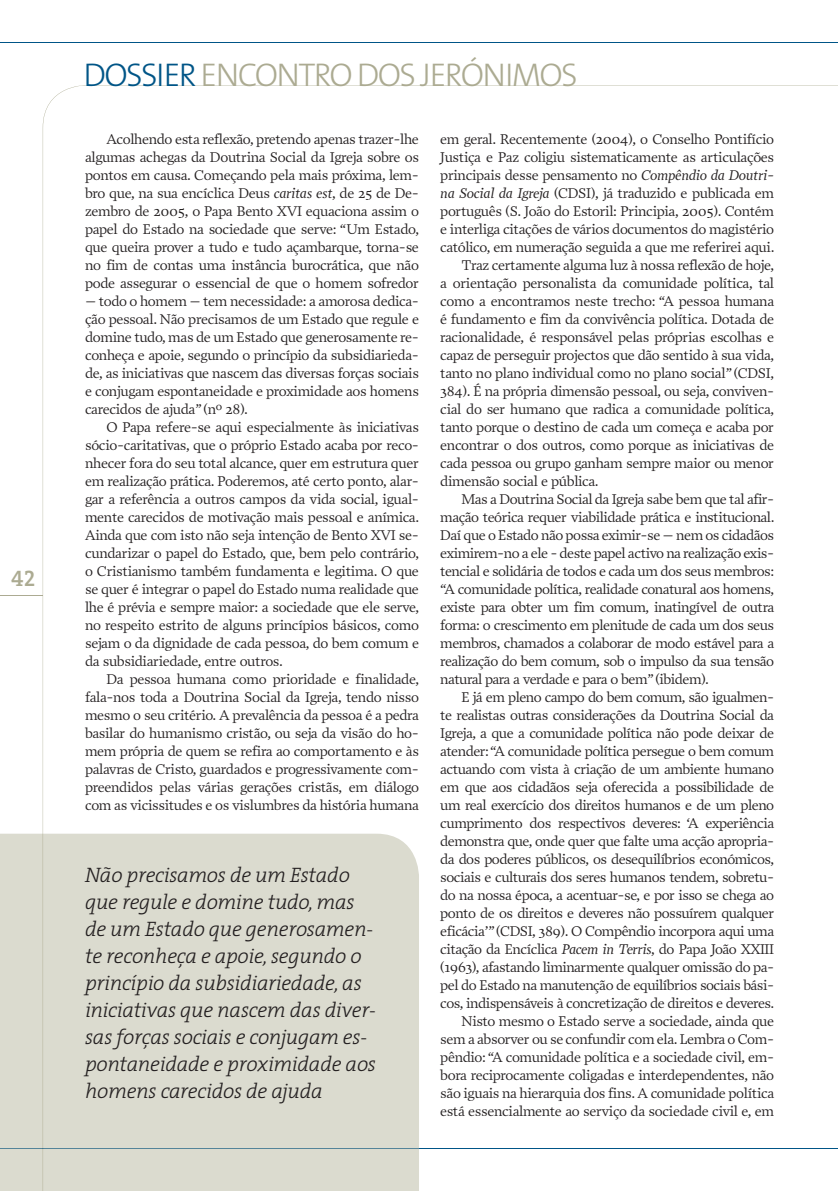
<style>
.page{position:relative;width:838px;height:1191px;background:#fff}
.page>*{position:absolute;margin:0;border:0;box-sizing:border-box;transform-origin:0 0}
.t1{font:300 33px "The Sans";letter-spacing:-.05em;color:#acab92}
.t2{font:22.5px "The Serif Semi Bold Caps";color:#acab92}
.t3{font:italic 300 21px/27px "The Serif";letter-spacing:-.015em;color:#231f20}
.t4{font:14.25px/18px "Prensa";letter-spacing:-.035em;color:#231f20;text-align:justify}
.s1{color:#005587}
.s2{font-style:italic}
</style>
<div class="page">
<hr style="left:0;top:594px;width:43px;height:1px;background:#acab92">
<hr style="left:0;top:1148px;width:838px;height:1px;background:#005587">
<hr style="left:0;top:43px;width:838px;height:1px;background:#005587">
<div style="left:0;top:833px;width:419px;height:358px;background:#dbdbcf"></div>
<hr style="left:43px;top:833px;width:1px;height:315px;background:#9b987a">
<hr style="left:43px;top:1148px;width:1px;height:43px;background:#9b987a">
<svg style="left:0;top:1148px;width:419px;height:1px"></svg>
<h2 class="t2" style="left:11px;top:559px;width:25px">42</h2>
<h1 class="t1" style="left:84px;top:47px;width:495px"><span class="s1">DOSSIER</span> ENCONTRO DOS JERÓNIMOS</h1>
<p class="t4" style="left:85px;top:130px;width:336px;text-indent:21px">Acolhendo esta reflexão, pretendo apenas trazer-lhe algumas achegas da Doutrina Social da Igreja sobre os pontos em causa. Começando pela mais próxima, lem&shy;bro que, na sua encíclica Deus <span class="s2">caritas est</span>, de 25 de De&shy;zembro de 2005, o Papa Bento XVI equaciona assim o papel do Estado na sociedade que serve: “Um Estado, que queira prover a tudo e tudo açambarque, torna-se no fim de contas uma instância burocrática, que não pode assegurar o essencial de que o homem sofredor</p>
<p class="t4" style="left:85px;top:292px;width:335px">– todo o homem – tem necessidade: a amorosa dedica&shy;ção pessoal. Não precisamos de um Estado que regule e domine tudo, mas de um Estado que generosamente re&shy;conheça e apoie, segundo o princípio da subsidiarieda&shy;de, as iniciativas que nascem das diversas forças sociais e conjugam espontaneidade e proximidade aos homens carecidos de ajuda” (nº 28).</p>
<p class="t4" style="left:85px;top:418px;width:336px;text-indent:21px">O Papa refere-se aqui especialmente às iniciativas sócio-caritativas, que o próprio Estado acaba por reco&shy;nhecer fora do seu total alcance, quer em estrutura quer em realização prática. Poderemos, até certo ponto, alar&shy;gar a referência a outros campos da vida social, igual&shy;mente carecidos de motivação mais pessoal e anímica.<br>Ainda que com isto não seja intenção de Bento XVI se&shy;cundarizar o papel do Estado, que, bem pelo contrário, o Cristianismo também fundamenta e legitima. O que se quer é integrar o papel do Estado numa realidade que lhe é prévia e sempre maior: a sociedade que ele serve, no respeito estrito de alguns princípios básicos, como sejam o da dignidade de cada pessoa, do bem comum e da subsidiariedade, entre outros.</p>
<p class="t4" style="left:85px;top:670px;width:336px;text-indent:21px">Da pessoa humana como prioridade e finalidade, fala-nos toda a Doutrina Social da Igreja, tendo nisso mesmo o seu critério. A prevalência da pessoa é a pedra basilar do humanismo cristão, ou seja da visão do ho&shy;mem própria de quem se refira ao comportamento e às palavras de Cristo, guardados e progressivamente com&shy;preendidos pelas várias gerações cristãs, em diálogo com as vicissitudes e os vislumbres da história humana</p>
<p class="t3" style="left:85px;top:861px;width:292px">Não precisamos de um Estado que regule e domine tudo, mas de um Estado que generosamen&shy;te reconheça e apoie, segundo o princípio da subsidiariedade, as iniciativas que nascem das diver&shy;sas forças sociais e conjugam es&shy;pontaneidade e proximidade aos homens carecidos de ajuda</p>
<p class="t4" style="left:440px;top:130px;width:335px">em geral. Recentemente (2004), o Conselho Pontifício</p>
<p class="t4" style="left:440px;top:148px;width:335px">Justiça e Paz coligiu sistematicamente as articulações</p>
<p class="t4" style="left:440px;top:166px;width:335px">principais desse pensamento no <span class="s2">Compêndio da Doutri-</span></p>
<p class="t4" style="left:440px;top:184px;width:335px"><span class="s2">na Social da Igreja</span> (CDSI), já traduzido e publicada em</p>
<p class="t4" style="left:440px;top:202px;width:335px">português (S. João do Estoril: Principia, 2005). Contém</p>
<p class="t4" style="left:440px;top:220px;width:335px">e interliga citações de vários documentos do magistério</p>
<p class="t4" style="left:440px;top:238px;width:336px">católico, em numeração seguida a que me referirei aqui.</p>
<p class="t4" style="left:461px;top:256px;width:314px">Traz certamente alguma luz à nossa reflexão de hoje,</p>
<p class="t4" style="left:440px;top:274px;width:335px">a orientação personalista da comunidade política, tal</p>
<p class="t4" style="left:440px;top:292px;width:335px">como a encontramos neste trecho: “A pessoa humana</p>
<p class="t4" style="left:440px;top:310px;width:335px">é fundamento e fim da convivência política. Dotada de</p>
<p class="t4" style="left:440px;top:328px;width:335px">racionalidade, é responsável pelas próprias escolhas e</p>
<p class="t4" style="left:440px;top:346px;width:336px">capaz de perseguir projectos que dão sentido à sua vida,</p>
<p class="t4" style="left:440px;top:364px;width:336px">tanto no plano individual como no plano social” (CDSI,</p>
<p class="t4" style="left:440px;top:382px;width:335px">384). É na própria dimensão pessoal, ou seja, conviven-</p>
<p class="t4" style="left:440px;top:400px;width:336px">cial do ser humano que radica a comunidade política,</p>
<p class="t4" style="left:440px;top:418px;width:335px">tanto porque o destino de cada um começa e acaba por</p>
<p class="t4" style="left:440px;top:436px;width:335px">encontrar o dos outros, como porque as iniciativas de</p>
<p class="t4" style="left:440px;top:454px;width:335px">cada pessoa ou grupo ganham sempre maior ou menor</p>
<p class="t4" style="left:440px;top:472px;width:160px">dimensão social e pública.</p>
<p class="t4" style="left:461px;top:490px;width:314px">Mas a Doutrina Social da Igreja sabe bem que tal afir-</p>
<p class="t4" style="left:440px;top:508px;width:336px">mação teórica requer viabilidade prática e institucional.</p>
<p class="t4" style="left:440px;top:526px;width:335px">Daí que o Estado não possa eximir-se – nem os cidadãos</p>
<p class="t4" style="left:440px;top:544px;width:335px">eximirem-no a ele - deste papel activo na realização exis-</p>
<p class="t4" style="left:440px;top:562px;width:335px">tencial e solidária de todos e cada um dos seus membros:</p>
<p class="t4" style="left:440px;top:580px;width:336px">“A comunidade política, realidade conatural aos homens,</p>
<p class="t4" style="left:440px;top:598px;width:335px">existe para obter um fim comum, inatingível de outra</p>
<p class="t4" style="left:440px;top:616px;width:335px">forma: o crescimento em plenitude de cada um dos seus</p>
<p class="t4" style="left:440px;top:634px;width:335px">membros, chamados a colaborar de modo estável para a</p>
<p class="t4" style="left:440px;top:652px;width:335px">realização do bem comum, sob o impulso da sua tensão</p>
<p class="t4" style="left:440px;top:670px;width:270px">natural para a verdade e para o bem” (ibidem).</p>
<p class="t4" style="left:461px;top:688px;width:314px">E já em pleno campo do bem comum, são igualmen-</p>
<p class="t4" style="left:440px;top:706px;width:335px">te realistas outras considerações da Doutrina Social da</p>
<p class="t4" style="left:440px;top:724px;width:335px">Igreja, a que a comunidade política não pode deixar de</p>
<p class="t4" style="left:440px;top:742px;width:335px">atender: “A comunidade política persegue o bem comum</p>
<p class="t4" style="left:440px;top:760px;width:335px">actuando com vista à criação de um ambiente humano</p>
<p class="t4" style="left:440px;top:778px;width:335px">em que aos cidadãos seja oferecida a possibilidade de</p>
<p class="t4" style="left:440px;top:796px;width:335px">um real exercício dos direitos humanos e de um pleno</p>
<p class="t4" style="left:440px;top:814px;width:335px">cumprimento dos respectivos deveres: ‘A experiência</p>
<p class="t4" style="left:440px;top:832px;width:335px">demonstra que, onde quer que falte uma acção apropria-</p>
<p class="t4" style="left:440px;top:850px;width:336px">da dos poderes públicos, os desequilíbrios económicos,</p>
<p class="t4" style="left:440px;top:868px;width:335px">sociais e culturais dos seres humanos tendem, sobretu-</p>
<p class="t4" style="left:440px;top:886px;width:335px">do na nossa época, a acentuar-se, e por isso se chega ao</p>
<p class="t4" style="left:440px;top:904px;width:335px">ponto de os direitos e deveres não possuírem qualquer</p>
<p class="t4" style="left:440px;top:922px;width:335px">eficácia’” (CDSI, 389). O Compêndio incorpora aqui uma</p>
<p class="t4" style="left:440px;top:940px;width:335px">citação da Encíclica <span class="s2">Pacem in Terris</span>, do Papa João XXIII</p>
<p class="t4" style="left:440px;top:958px;width:335px">(1963), afastando liminarmente qualquer omissão do pa-</p>
<p class="t4" style="left:440px;top:976px;width:335px">pel do Estado na manutenção de equilíbrios sociais bási-</p>
<p class="t4" style="left:440px;top:994px;width:336px">cos, indispensáveis à concretização de direitos e deveres.</p>
<p class="t4" style="left:461px;top:1012px;width:314px">Nisto mesmo o Estado serve a sociedade, ainda que</p>
<p class="t4" style="left:440px;top:1030px;width:335px">sem a absorver ou se confundir com ela. Lembra o Com-</p>
<p class="t4" style="left:440px;top:1048px;width:335px">pêndio: “A comunidade política e a sociedade civil, em-</p>
<p class="t4" style="left:440px;top:1066px;width:335px">bora reciprocamente coligadas e interdependentes, não</p>
<p class="t4" style="left:440px;top:1084px;width:335px">são iguais na hierarquia dos fins. A comunidade política</p>
<p class="t4" style="left:440px;top:1102px;width:335px">está essencialmente ao serviço da sociedade civil e, em</p>
</div>
